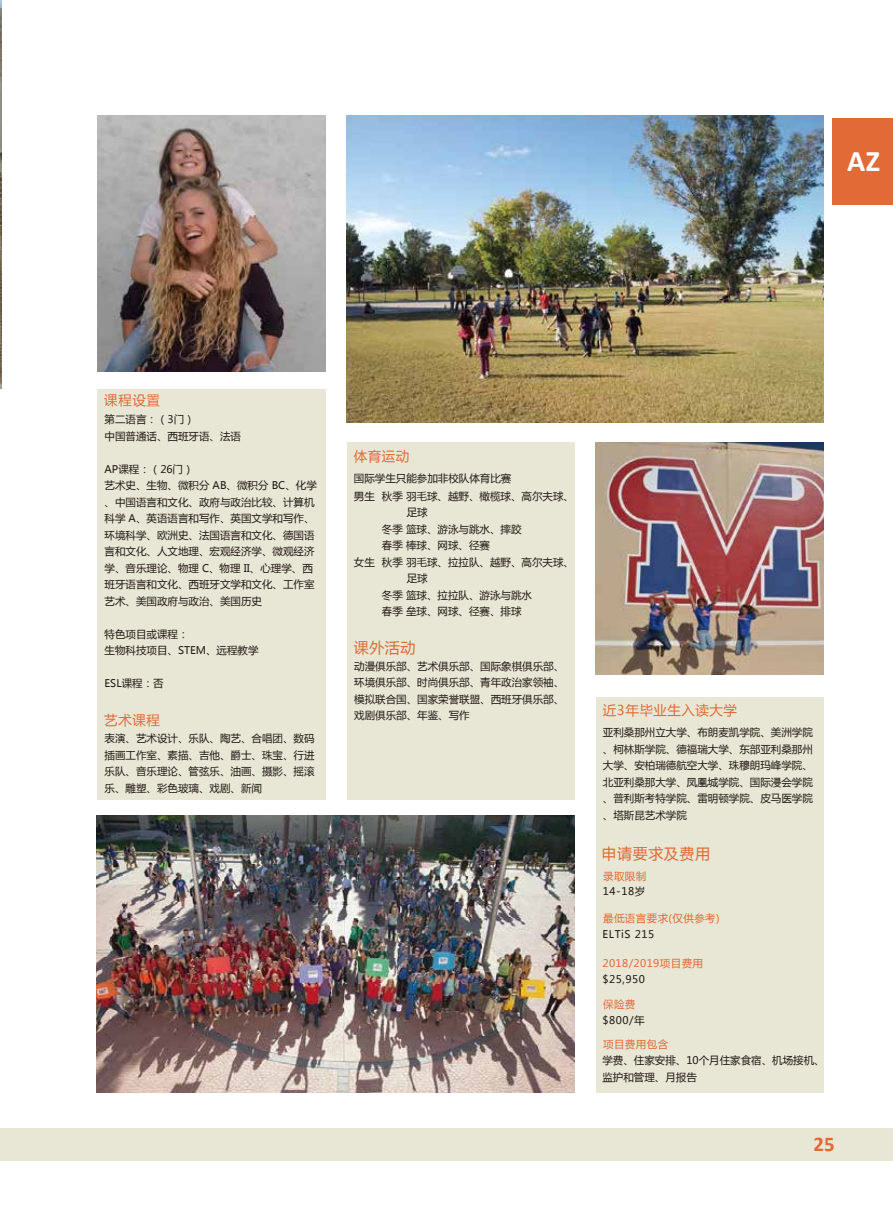
<style>
.page{position:relative;width:893px;height:1212px;background:#fff}
.page>*{position:absolute;margin:0;border:0;box-sizing:border-box;transform-origin:0 0}
.t1{font:700 30px "Calibri";color:#fff}
.t2{font:700 21px "Calibri";color:#e16a36}
.t3{font:15px "Microsoft Ya Hei";letter-spacing:.04em;color:#e16a36}
.t4{font:13.5px "Microsoft Ya Hei";letter-spacing:.04em;color:#e16a36}
.t5{font:10.5px/16.5px "Microsoft Ya Hei";color:#221815}
.t6{font:10.5px "Microsoft Ya Hei";letter-spacing:.04em;color:#e16a36}
.t7{font:10.5px "Microsoft Ya Hei";letter-spacing:.05em;color:#221815}
</style>
<div class="page">
<div style="left:596px;top:697px;width:227px;height:396px;background:#e8e7d5"></div>
<div style="left:347px;top:442px;width:227px;height:358px;background:#e8e7d5"></div>
<div style="left:97px;top:389px;width:228px;height:411px;background:#e8e7d5"></div>
<img style="left:0;top:0;width:1px;height:388px">
<div style="left:0;top:1128px;width:893px;height:32px;background:#e8e7d5"></div>
<div style="left:833px;top:118px;width:60px;height:87px;background:#e16a36"></div>
<img style="left:347px;top:116px;width:477px;height:307px">
<img style="left:596px;top:442px;width:228px;height:233px">
<img style="left:97px;top:815px;width:477px;height:277px">
<img style="left:97px;top:116px;width:228px;height:256px">
<h1 class="t1" style="left:847px;top:140px;width:35px">AZ</h1>
<p class="t4" style="left:104px;top:391px;width:57px">课程设置</p>
<p class="t5" style="left:105px;top:411px;width:138px">第二语言：（3门）<br>中国普通话、西班牙语、法语</p>
<p class="t5" style="left:105px;top:460px;width:214px">AP课程：（26门）<br>艺术史、生物、微积分 AB、微积分 BC、化学、中国语言和文化、政府与政治比较、计算机科学 A、英语语言和写作、英国文学和写作、环境科学、欧洲史、法国语言和文化、德国语言和文化、人文地理、宏观经济学、微观经济学、音乐理论、物理 C、物理 II、心理学、西班牙语言和文化、西班牙文学和文化、工作室艺术、美国政府与政治、美国历史</p>
<p class="t5" style="left:105px;top:625px;width:156px">特色项目或课程：<br>生物科技项目、STEM、远程教学</p>
<p class="t5" style="left:105px;top:675px;width:61px">ESL课程：否</p>
<p class="t4" style="left:104px;top:710px;width:57px">艺术课程</p>
<p class="t5" style="left:105px;top:730px;width:211px;text-align:justify">表演、艺术设计、乐队、陶艺、合唱团、数码插画工作室、素描、吉他、爵士、珠宝、行进乐队、音乐理论、管弦乐、油画、摄影、摇滚乐、雕塑、彩色玻璃、戏剧、新闻</p>
<p class="t4" style="left:354px;top:447px;width:57px">体育运动</p>
<p class="t5" style="left:382px;top:469px;width:194px;line-height:17.7px;text-indent:-28px">国际学生只能参加非校队体育比赛<br>秋季 羽毛球、越野、橄榄球、高尔夫球、</p>
<p class="t5" style="left:407px;top:504px;width:22px">足球</p>
<p class="t5" style="left:382px;top:520px;width:141px">冬季 篮球、游泳与跳水、摔跤</p>
<p class="t5" style="left:382px;top:537px;width:110px">春季 棒球、网球、径赛</p>
<p class="t5" style="left:382px;top:553px;width:194px">秋季 羽毛球、拉拉队、越野、高尔夫球、</p>
<p class="t5" style="left:407px;top:570px;width:22px">足球</p>
<p class="t5" style="left:382px;top:586px;width:152px">冬季 篮球、拉拉队、游泳与跳水</p>
<p class="t5" style="left:382px;top:603px;width:141px">春季 垒球、网球、径赛、排球</p>
<p class="t5" style="left:354px;top:487px;width:22px">男生</p>
<p class="t5" style="left:354px;top:553px;width:22px">女生</p>
<h3 class="t3" style="left:354px;top:637px;width:63px">课外活动</h3>
<p class="t5" style="left:354px;top:657px;width:211px;text-align:justify">动漫俱乐部、艺术俱乐部、国际象棋俱乐部、环境俱乐部、时尚俱乐部、青年政治家领袖、模拟联合国、国家荣誉联盟、西班牙俱乐部、戏剧俱乐部、年鉴、写作</p>
<p class="t4" style="left:603px;top:701px;width:136px">近3年毕业生入读大学</p>
<p class="t5" style="left:603px;top:724px;width:211px;text-align:justify">亚利桑那州立大学、布朗麦凯学院、美洲学院、柯林斯学院、德福瑞大学、东部亚利桑那州大学、安柏瑞德航空大学、珠穆朗玛峰学院、北亚利桑那大学、凤凰城学院、国际浸会学院、普利斯考特学院、雷明顿学院、皮马医学院、塔斯昆艺术学院</p>
<h3 class="t3" style="left:602px;top:843px;width:110px">申请要求及费用</h3>
<p class="t6" style="left:603px;top:869px;width:45px">录取限制</p>
<p class="t6" style="left:603px;top:911px;width:118px">最低语言要求(仅供参考)</p>
<p class="t7" style="left:602px;top:927px;width:53px">ELTiS 215</p>
<p class="t6" style="left:602px;top:956px;width:102px">2018/2019项目费用</p>
<p class="t5" style="left:602px;top:971px;width:44px">$25,950</p>
<p class="t6" style="left:603px;top:997px;width:34px">保险费</p>
<p class="t5" style="left:602px;top:1012px;width:44px">$800/年</p>
<p class="t6" style="left:603px;top:1037px;width:67px">项目费用包含</p>
<p class="t5" style="left:603px;top:883px;width:44px">14-18岁</p>
<p class="t5" style="left:602px;top:1052px;width:224px">学费、住家安排、10个月住家食宿、机场接机、监护和管理、月报告</p>
<h2 class="t2" style="left:813px;top:1129px;width:23px">25</h2>
</div>
